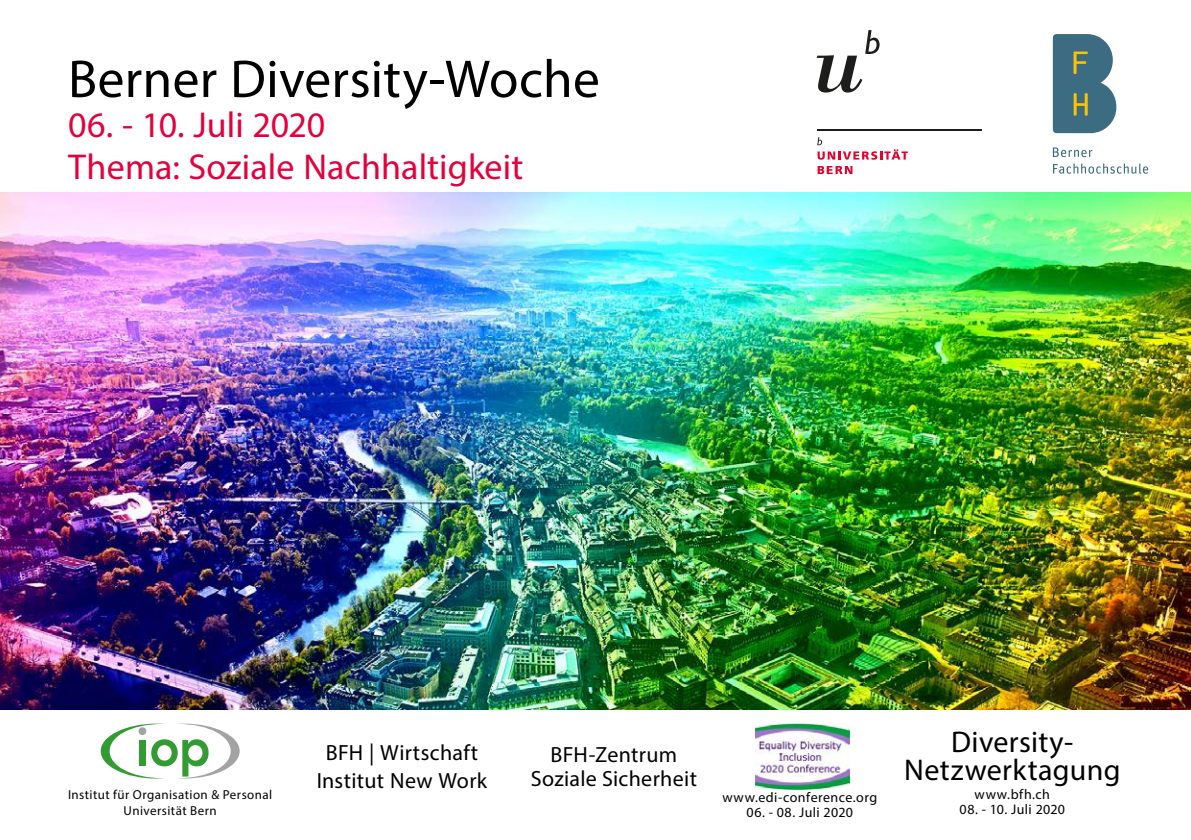
<style>
.page{position:relative;width:1191px;height:840px;background:#fff}
.page>*{position:absolute;margin:0;border:0;box-sizing:border-box;transform-origin:0 0}
.t1{font:53.6px "Myriad Pro";letter-spacing:.005em;color:#000}
.t2{font:36px/42px "Myriad Pro";letter-spacing:.005em;color:#e4003c}
.t3{font:30px/28px "Myriad Pro";letter-spacing:.01em;color:#000;text-align:center}
.t4{font:22px/28px "Myriad Pro";letter-spacing:.015em;color:#000;text-align:center}
.t5{font:14px "Myriad Pro";letter-spacing:.03em;color:#000}
.t6{font:13px/16px "Myriad Pro";letter-spacing:.035em;color:#000;text-align:center}
</style>
<div class="page">
<img style="left:0;top:193px;width:1191px;height:516px">
<svg style="left:1052px;top:34px;width:97px;height:140px"></svg>
<svg style="left:816px;top:30px;width:63px;height:62px"></svg>
<hr style="left:817px;top:129px;width:164px;height:2px;background:#1d1d1b">
<svg style="left:817px;top:137px;width:90px;height:23px"></svg>
<svg style="left:817px;top:166px;width:35px;height:8px"></svg>
<img style="left:756px;top:723px;width:93px;height:66px">
<svg style="left:101px;top:723px;width:139px;height:55px"></svg>
<h1 class="t1" style="left:68px;top:46px;width:533px">Berner Diversity-Woche</h1>
<h2 class="t2" style="left:68px;top:103px;width:457px">06. - 10. Juli 2020<br>Thema: Soziale Nachhaltigkeit</h2>
<p class="t6" style="left:68px;top:786px;width:206px">Institut für Organisation &amp; Personal<br>Universität Bern</p>
<h3 class="t4" style="left:317px;top:738px;width:172px">BFH | Wirtschaft<br>Institut New Work</h3>
<h3 class="t4" style="left:531px;top:742px;width:168px;line-height:24px">BFH-Zentrum<br>Soziale Sicherheit</h3>
<p class="t5" style="left:722px;top:788px;width:156px">www.edi-conference.org</p>
<p class="t5" style="left:746px;top:803px;width:108px">06. - 08. Juli 2020</p>
<h3 class="t3" style="left:904px;top:727px;width:218px">Diversity-<br>Netzwerktagung</h3>
<p class="t5" style="left:974px;top:785px;width:77px">www.bfh.ch</p>
<p class="t5" style="left:959px;top:800px;width:107px">08. - 10. Juli 2020</p>
</div>
